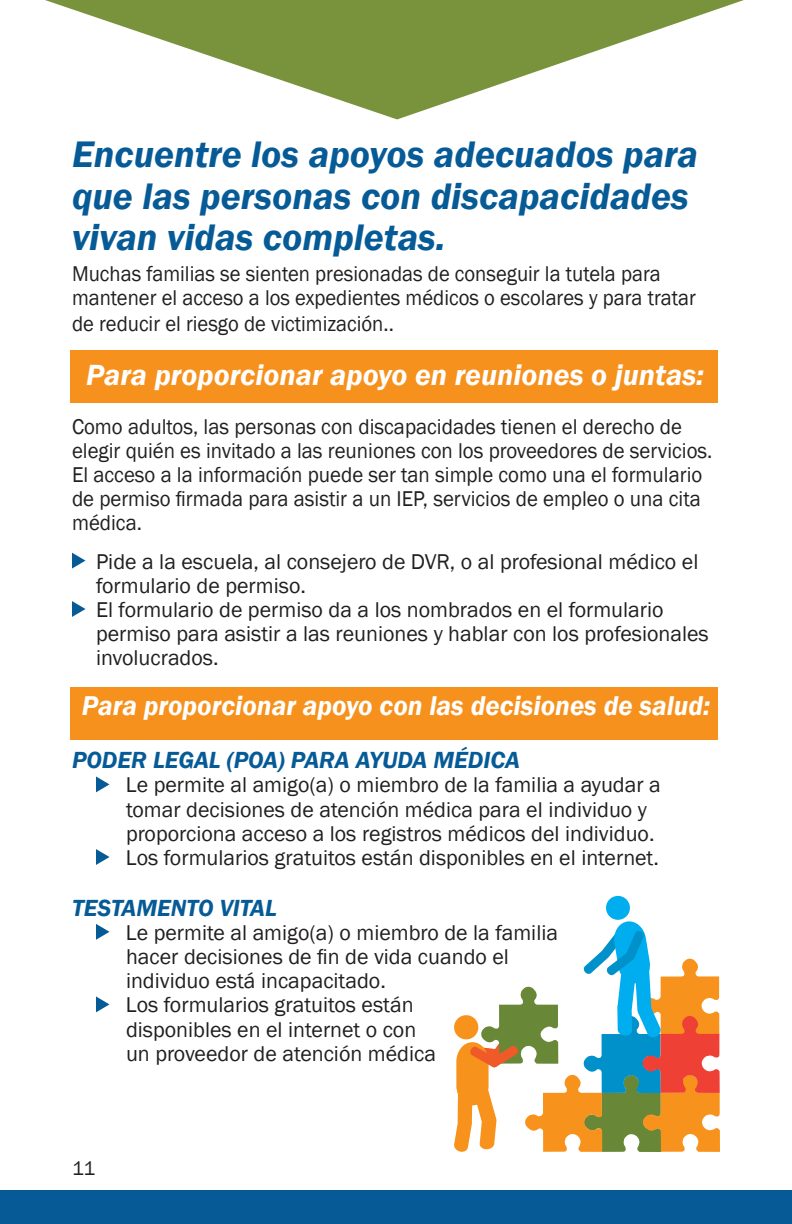
<style>
.page{position:relative;width:792px;height:1224px;background:#fff}
.page>*{position:absolute;margin:0;border:0;box-sizing:border-box;transform-origin:0 0}
.t1{font:italic 600 38px/41.8px "Franklin Gothic";color:#065b97}
.t2{font:italic 600 30px "Franklin Gothic";color:#fff}
.t3{font:italic 600 28px "Franklin Gothic";color:#fff}
.t4{font:italic 600 24px "Franklin Gothic";color:#065b97}
.t5{font:22px/24.2px "Franklin Gothic";color:#221f1f}
.t6{font:22px/24.2px "Franklin Gothic";color:#221f1f;scale:.95 1}
.t7{font:22px/24.2px "Franklin Gothic";color:#221f1f;scale:.94 1}
.t8{font:20px "Franklin Gothic";color:#221f1f}
</style>
<div class="page">
<div style="left:70px;top:687px;width:648px;height:52px;background:#f7911d"></div>
<div style="left:70px;top:350px;width:648px;height:52px;background:#f7911d"></div>
<div style="left:0;top:1191px;width:792px;height:33px;background:#065b97"></div>
<svg style="left:45px;top:0;width:699px;height:119px"></svg>
<svg style="left:72px;top:552px;width:14px;height:17px"></svg>
<svg style="left:72px;top:601px;width:14px;height:16px"></svg>
<svg style="left:96px;top:776px;width:14px;height:16px"></svg>
<svg style="left:96px;top:849px;width:14px;height:16px"></svg>
<svg style="left:96px;top:924px;width:14px;height:16px"></svg>
<svg style="left:96px;top:996px;width:14px;height:16px"></svg>
<svg style="left:454px;top:896px;width:266px;height:256px"></svg>
<h1 class="t1" style="left:72px;top:136px;width:628px">Encuentre los apoyos adecuados para que las personas con discapacidades vivan vidas completas.</h1>
<p class="t7" style="left:72px;top:262px;width:665px">Muchas familias se sienten presionadas de conseguir la tutela para mantener el acceso a los expedientes médicos o escolares y para tratar</p>
<p class="t7" style="left:72px;top:313px;width:344px">de reducir el riesgo de victimización..</p>
<h2 class="t2" style="left:86px;top:363px;width:619px">Para proporcionar apoyo en reuniones o juntas:</h2>
<p class="t6" style="left:72px;top:415px;width:676px">Como adultos, las personas con discapacidades tienen el derecho de elegir quién es invitado a las reuniones con los proveedores de servicios.<br>El acceso a la información puede ser tan simple como una el formulario de permiso firmada para asistir a un IEP, servicios de empleo o una cita médica.</p>
<p class="t5" style="left:96px;top:550px;width:614px">Pide a la escuela, al consejero de DVR, o al profesional médico el formulario de permiso.<br>El formulario de permiso da a los nombrados en el formulario permiso para asistir a las reuniones y hablar con los profesionales involucrados.</p>
<p class="t3" style="left:82px;top:694px;width:630px">Para proporcionar apoyo con las decisiones de salud:</p>
<p class="t4" style="left:72px;top:750px;width:449px">PODER LEGAL (POA) PARA AYUDA MÉDICA</p>
<p class="t5" style="left:126px;top:774px;width:536px">Le permite al amigo(a) o miembro de la familia a ayudar a tomar decisiones de atención médica para el individuo y proporciona acceso a los registros médicos del individuo.<br>Los formularios gratuitos están disponibles en el internet.</p>
<p class="t4" style="left:72px;top:898px;width:206px">TESTAMENTO VITAL</p>
<p class="t5" style="left:126px;top:921px;width:434px">Le permite al amigo(a) o miembro de la familia hacer decisiones de fin de vida cuando el individuo está incapacitado.<br>Los formularios gratuitos están<br>disponibles en el internet o con<br>un proveedor de atención médica</p>
<p class="t8" style="left:72px;top:1160px;width:25px">11</p>
</div>
